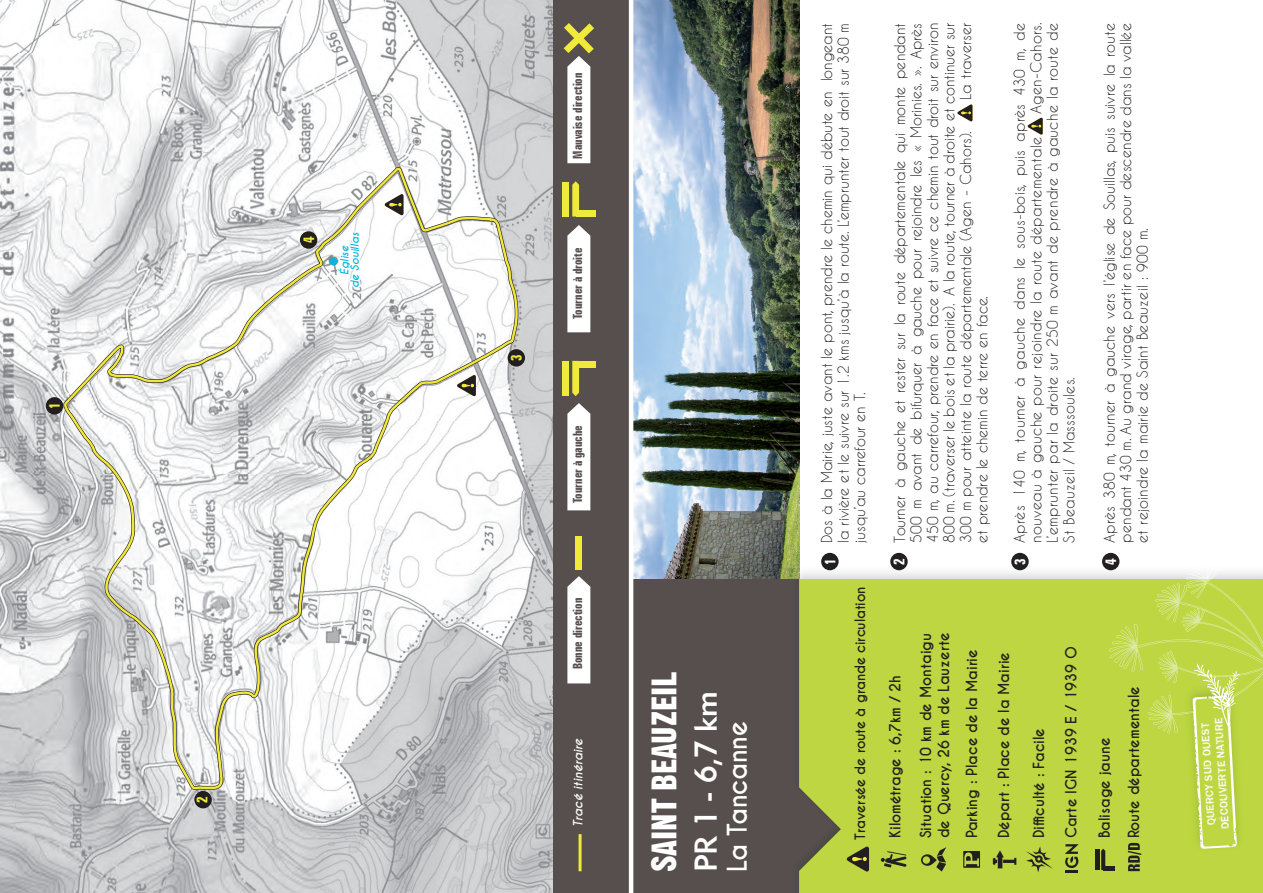
<style>
.page{position:relative;width:1263px;height:893px;background:#fff}
.page>*{position:absolute;margin:0;border:0;box-sizing:border-box;transform-origin:0 0}
.t1{font:34.5px "Gothic No 13 BT";color:#fff}
.t2{font:31.5px "Geometric 415 BT Medium A";color:#fff}
.t3{font:700 25.5px "Caviar Dreams";letter-spacing:-.01em;color:#fff}
.t4{font:700 extra-condensed 15px "Zurich BT";color:#fff}
.t5{font:700 extra-condensed 15px "Zurich BT";color:#f0eb3a}
.t6{font:700 14.4px/30.5px "Caviar Dreams";color:#231f20}
.t7{font:14.25px/16.5px "Caviar Dreams";letter-spacing:.01em;color:#231f20;text-align:justify}
.t8{font:700 13.5px "Caviar Dreams";letter-spacing:-.01em;color:#231f20}
.t9{font:700 extra-condensed 12.75px "Zurich BT";color:#564f4d}
.t10{font:italic 700 12px "Caviar Dreams";color:#fff}
.t11{font:11.4px/13.8px "Funky 4 Becker";color:#fff;text-align:center}
.t12{font:italic 700 10.5px/10.5px "Caviar Dreams";color:#00b6de;text-align:center}
</style>
<div class="page">
<div style="left:633px;top:579px;width:157px;height:314px;background:#564f4d"></div>
<img style="left:799px;top:566px;width:302px;height:13px">
<div style="left:790px;top:579px;width:9px;height:314px;background:#544e4c"></div>
<div style="left:799px;top:579px;width:464px;height:314px;background:#bdd641"></div>
<svg style="left:887px;top:851px;width:19px;height:4px"></svg>
<svg style="left:881px;top:854px;width:25px;height:13px"></svg>
<svg style="left:921px;top:847px;width:25px;height:25px"></svg>
<svg style="left:963px;top:851px;width:17px;height:17px"></svg>
<svg style="left:993px;top:850px;width:23px;height:18px"></svg>
<svg style="left:1026px;top:846px;width:27px;height:26px"></svg>
<svg style="left:1063px;top:844px;width:18px;height:28px"></svg>
<hr style="left:1095px;top:849px;width:4px;height:21px;background:#231f20">
<svg style="left:846px;top:846px;width:23px;height:26px"></svg>
<div style="left:821px;top:553px;width:18px;height:17px;background:#231f20;border-radius:50%"></div>
<div style="left:890px;top:553px;width:18px;height:17px;background:#231f20;border-radius:50%"></div>
<div style="left:1102px;top:553px;width:17px;height:17px;background:#231f20;border-radius:50%"></div>
<div style="left:1011px;top:553px;width:18px;height:17px;background:#231f20;border-radius:50%"></div>
<svg style="left:1027px;top:117px;width:16px;height:18px"></svg>
<img style="left:633px;top:0;width:166px;height:579px">
<svg style="left:957px;top:104px;width:15px;height:18px"></svg>
<img style="left:0;top:0;width:553px;height:893px">
<svg style="left:64px;top:167px;width:454px;height:623px"></svg>
<svg style="left:316px;top:229px;width:47px;height:62px"></svg>
<div style="left:330px;top:258px;width:7px;height:7px;background:#00b6de;border-radius:50%"></div>
<div style="left:553px;top:0;width:80px;height:893px;background:#564f4d"></div>
<hr style="left:578px;top:834px;width:3px;height:37px;background:#f0eb3a">
<svg style="left:564px;top:23px;width:30px;height:140px"></svg>
<svg style="left:567px;top:225px;width:23px;height:107px;background:#f3f3f3"></svg>
<div style="left:562px;top:182px;width:7px;height:35px;background:#f0eb3a"></div>
<svg style="left:572px;top:181px;width:7px;height:36px"></svg>
<div style="left:576px;top:210px;width:19px;height:7px;background:#f0eb3a"></div>
<div style="left:562px;top:361px;width:7px;height:34px;background:#f0eb3a"></div>
<svg style="left:572px;top:361px;width:7px;height:35px"></svg>
<div style="left:576px;top:361px;width:19px;height:7px;background:#f0eb3a"></div>
<svg style="left:567px;top:403px;width:23px;height:107px;background:#f3f3f3"></svg>
<svg style="left:567px;top:576px;width:23px;height:107px"></svg>
<div style="left:572px;top:588px;width:13px;height:91px;background:#fff"></div>
<div style="left:575px;top:536px;width:7px;height:33px;background:#f0eb3a"></div>
<div style="left:300px;top:231px;width:17px;height:18px;background:#231f20;border-radius:50%"></div>
<div style="left:46px;top:397px;width:17px;height:18px;background:#231f20;border-radius:50%"></div>
<div style="left:194px;top:791px;width:18px;height:17px;background:#231f20;border-radius:50%"></div>
<div style="left:508px;top:349px;width:17px;height:18px;background:#231f20;border-radius:50%"></div>
<hr style="left:629px;top:0;width:4px;height:893px;background:#fff">
<svg style="left:384px;top:194px;width:19px;height:22px"></svg>
<svg style="left:457px;top:375px;width:19px;height:22px"></svg>
<svg style="left:1101px;top:564px;width:162px;height:307px;background:#c0d751"></svg>
<p class="t5" style="left:46px;top:409px;width:8px;rotate:-90deg">1</p>
<p class="t5" style="left:300px;top:243px;width:8px;rotate:-90deg">4</p>
<p class="t12" style="left:340px;top:288px;width:57px;rotate:-90deg">Église<br>de Souillas</p>
<p class="t5" style="left:194px;top:803px;width:8px;rotate:-90deg">2</p>
<p class="t5" style="left:508px;top:361px;width:8px;rotate:-90deg">3</p>
<p class="t9" style="left:570px;top:159px;width:88px;rotate:-90deg">Mauvaise direction</p>
<p class="t9" style="left:570px;top:319px;width:73px;rotate:-90deg">Tourner à droite</p>
<p class="t9" style="left:570px;top:503px;width:79px;rotate:-90deg">Tourner à gauche</p>
<p class="t9" style="left:570px;top:669px;width:73px;rotate:-90deg">Bonne direction</p>
<p class="t10" style="left:571px;top:827px;width:91px;rotate:-90deg">Tracé itinéraire</p>
<h1 class="t1" style="left:643px;top:872px;width:202px;rotate:-90deg">SAINT BEAUZEIL</h1>
<p class="t7" style="left:818px;top:543px;width:521px;rotate:-90deg">Dos à la Mairie, juste avant le pont, prendre le chemin qui débute en longeant la rivière et le suivre sur 1.2 kms jusqu’à la route. L’emprunter tout droit sur 380 m jusqu’au carrefour en T.</p>
<p class="t4" style="left:821px;top:565px;width:8px;rotate:-90deg">1</p>
<p class="t7" style="left:891px;top:543px;width:521px;rotate:-90deg">Tourner à gauche et rester sur la route départementale qui monte pendant 500 m avant de bifurquer à gauche pour rejoindre les « Morinies. ». Après 450 m, au carrefour, prendre en face et suivre ce chemin tout droit sur environ 800 m. (traverser le bois et la prairie). A la route, tourner à droite et continuer sur 300 m pour atteinte la route départementale (Agen - Cahors).</p>
<p class="t7" style="left:957px;top:100px;width:78px;rotate:-90deg">La traverser</p>
<p class="t7" style="left:973px;top:543px;width:248px;rotate:-90deg">et prendre le chemin de terre en face.</p>
<p class="t7" style="left:1027px;top:543px;width:522px;text-indent:428px;rotate:-90deg">Agen-Cahors.<br>L’emprunter par la droite sur 250 m avant de prendre à gauche la route de St Beauzeil / Masssoules.</p>
<p class="t7" style="left:1011px;top:543px;width:521px;rotate:-90deg">Après 140 m, tourner à gauche dans le sous-bois, puis après 430 m, de nouveau à gauche pour rejoindre la route départementale</p>
<p class="t4" style="left:890px;top:565px;width:8px;rotate:-90deg">2</p>
<p class="t4" style="left:1011px;top:565px;width:8px;rotate:-90deg">3</p>
<p class="t7" style="left:1101px;top:543px;width:521px;rotate:-90deg">Après 380 m, tourner à gauche vers l’église de Souillas, puis suivre la route pendant 430 m. Au grand virage, partir en face pour descendre dans la vallée et rejoindre la mairie de Saint Beauzeil : 900 m.</p>
<p class="t4" style="left:1102px;top:565px;width:8px;rotate:-90deg">4</p>
<p class="t8" style="left:852px;top:839px;width:254px;rotate:-90deg">Traversée de route à grande circulation</p>
<p class="t6" style="left:880px;top:838px;width:207px;rotate:-90deg">Kilométrage : 6,7km / 2h<br>Situation : 10 km de Montaigu</p>
<p class="t6" style="left:930px;top:838px;width:207px;line-height:28.2px;rotate:-90deg">de Quercy, 26 km de Lauzerte<br>Parking : Place de la Mairie</p>
<p class="t6" style="left:1056px;top:838px;width:194px;rotate:-90deg">Carte IGN 1939 E / 1939 O</p>
<p class="t6" style="left:989px;top:838px;width:188px;rotate:-90deg">Départ : Place de la Mairie</p>
<p class="t6" style="left:1119px;top:838px;width:154px;rotate:-90deg">Route départementale</p>
<h2 class="t2" style="left:686px;top:872px;width:183px;rotate:-90deg">PR 1 - 6,7 km</h2>
<h3 class="t3" style="left:722px;top:872px;width:153px;rotate:-90deg">La Tancanne</h3>
<p class="t11" style="left:1205px;top:831px;width:114px;rotate:-94deg">QUERCY SUD OUEST<br>DÉCOUVERTE NATURE</p>
<p class="t6" style="left:1024px;top:838px;width:112px;rotate:-90deg">Difficulté : Facile</p>
<p class="t6" style="left:1089px;top:838px;width:102px;rotate:-90deg">Balisage jaune</p>
</div>
